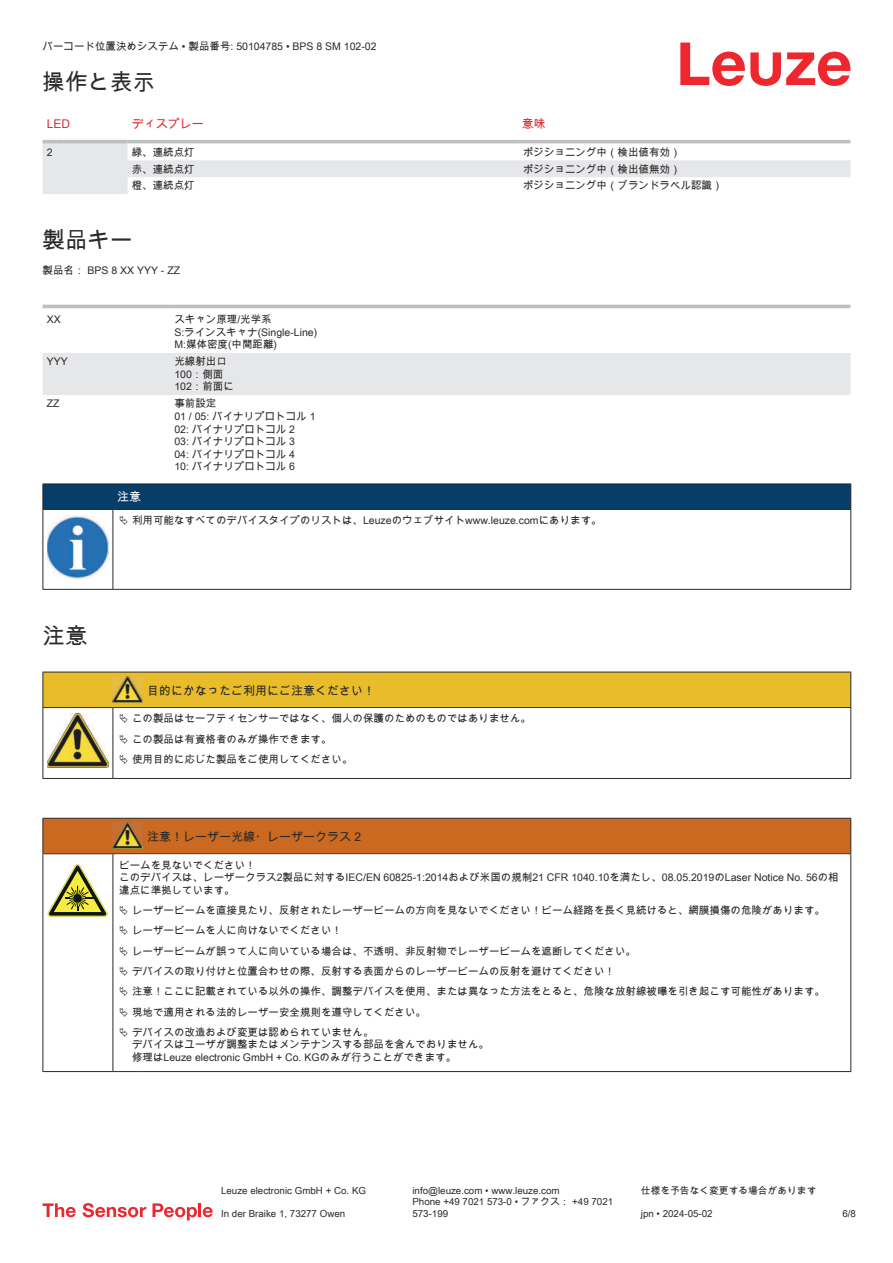
<style>
.page{position:relative;width:893px;height:1263px;background:#fff}
.page>*{position:absolute;margin:0;border:0;box-sizing:border-box;transform-origin:0 0}
.t1{font:22.5px "Arial Unicode MS";color:#2b292a}
.t2{font:12px "Arial Unicode MS";color:#2b292a}
.t3{font:12px "Arial Unicode MS";color:#db2a30}
.t4{font:12px "Arial Unicode MS";color:#fff}
.t5{font:10.5px/12.6px "Arial Unicode MS";color:#2b292a}
.t6{font:9.75px/11.7px "Arial Unicode MS";color:#2b292a}
</style>
<div class="page">
<svg style="left:680px;top:43px;width:170px;height:43px"></svg>
<svg style="left:43px;top:143px;width:807px;height:51px"></svg>
<hr style="left:43px;top:140px;width:21px;height:3px;background:#bdbfc1">
<hr style="left:64px;top:140px;width:64px;height:3px;background:#bdbfc1">
<hr style="left:128px;top:140px;width:391px;height:3px;background:#bdbfc1">
<hr style="left:519px;top:140px;width:331px;height:3px;background:#bdbfc1">
<div style="left:43px;top:304px;width:807px;height:5px;background:#ebeced"></div>
<div style="left:43px;top:353px;width:807px;height:42px;background:#e6e7e9"></div>
<hr style="left:43px;top:305px;width:127px;height:3px;background:#bdbfc1">
<hr style="left:170px;top:305px;width:680px;height:3px;background:#bdbfc1">
<svg style="left:43px;top:1203px;width:33px;height:14px"></svg>
<svg style="left:83px;top:1203px;width:63px;height:14px"></svg>
<svg style="left:153px;top:1203px;width:44px;height:17px"></svg>
<hr style="left:198px;top:1203px;width:3px;height:14px;background:#ed272d">
<svg style="left:203px;top:1207px;width:10px;height:10px"></svg>
<svg style="left:44px;top:510px;width:806px;height:79px"></svg>
<hr style="left:43px;top:483px;width:70px;height:1px;background:#2b292a">
<hr style="left:43px;top:509px;width:70px;height:1px;background:#2b292a">
<hr style="left:113px;top:483px;width:738px;height:1px;background:#2b292a">
<div style="left:43px;top:484px;width:808px;height:25px;background:#063d69"></div>
<hr style="left:113px;top:509px;width:738px;height:1px;background:#2b292a">
<hr style="left:43px;top:510px;width:1px;height:75px;background:#2b292a">
<hr style="left:113px;top:510px;width:1px;height:75px;background:#2b292a">
<hr style="left:850px;top:510px;width:1px;height:75px;background:#2b292a">
<hr style="left:43px;top:589px;width:70px;height:1px;background:#2b292a">
<hr style="left:113px;top:589px;width:738px;height:1px;background:#2b292a">
<img style="left:47px;top:516px;width:61px;height:63px">
<div style="left:115px;top:510px;width:734px;height:21px;background:#fff"></div>
<hr style="left:43px;top:778px;width:70px;height:1px;background:#2b292a">
<hr style="left:113px;top:778px;width:30px;height:1px;background:#2b292a">
<hr style="left:143px;top:778px;width:708px;height:1px;background:#2b292a">
<div style="left:44px;top:819px;width:806px;height:34px;background:#ca691f"></div>
<svg style="left:44px;top:854px;width:806px;height:217px"></svg>
<hr style="left:43px;top:818px;width:70px;height:1px;background:#2b292a">
<hr style="left:43px;top:819px;width:1px;height:34px;background:#2b292a">
<hr style="left:43px;top:853px;width:70px;height:1px;background:#2b292a">
<hr style="left:113px;top:818px;width:30px;height:1px;background:#2b292a">
<hr style="left:113px;top:853px;width:30px;height:1px;background:#2b292a">
<hr style="left:143px;top:818px;width:708px;height:1px;background:#2b292a">
<hr style="left:850px;top:819px;width:1px;height:34px;background:#2b292a">
<hr style="left:143px;top:853px;width:708px;height:1px;background:#2b292a">
<hr style="left:43px;top:854px;width:1px;height:213px;background:#2b292a">
<hr style="left:113px;top:854px;width:1px;height:213px;background:#2b292a">
<hr style="left:850px;top:854px;width:1px;height:213px;background:#2b292a">
<hr style="left:43px;top:1071px;width:70px;height:1px;background:#2b292a">
<hr style="left:113px;top:1071px;width:30px;height:1px;background:#2b292a">
<hr style="left:143px;top:1071px;width:708px;height:1px;background:#2b292a">
<img style="left:113px;top:822px;width:30px;height:27px">
<svg style="left:47px;top:864px;width:60px;height:53px"></svg>
<svg style="left:115px;top:855px;width:734px;height:212px"></svg>
<svg style="left:43px;top:672px;width:808px;height:106px"></svg>
<svg style="left:120px;top:905px;width:8px;height:10px"></svg>
<svg style="left:120px;top:926px;width:8px;height:9px"></svg>
<svg style="left:120px;top:946px;width:8px;height:9px"></svg>
<svg style="left:120px;top:966px;width:8px;height:10px"></svg>
<svg style="left:120px;top:987px;width:8px;height:9px"></svg>
<svg style="left:120px;top:1007px;width:8px;height:9px"></svg>
<svg style="left:120px;top:1027px;width:8px;height:10px"></svg>
<p class="t5" style="left:43px;top:40px;width:336px">バーコード位置決めシステム • 製品番号: 50104785 • BPS 8 SM 102-02</p>
<h1 class="t1" style="left:43px;top:66px;width:114px">操作と表示</h1>
<p class="t3" style="left:47px;top:115px;width:25px">LED</p>
<p class="t3" style="left:132px;top:115px;width:73px">ディスプレー</p>
<p class="t3" style="left:522px;top:115px;width:25px">意味</p>
<p class="t5" style="left:47px;top:145px;width:7px">2</p>
<p class="t5" style="left:132px;top:145px;width:64px">緑、連続点灯</p>
<p class="t5" style="left:523px;top:145px;width:159px">ポジショニング中（検出値有効）</p>
<p class="t5" style="left:132px;top:162px;width:65px">赤、連続点灯</p>
<p class="t5" style="left:523px;top:162px;width:159px">ポジショニング中（検出値無効）</p>
<p class="t5" style="left:132px;top:179px;width:65px">橙、連続点灯</p>
<p class="t5" style="left:523px;top:179px;width:201px">ポジショニング中（ブランドラベル認識）</p>
<h1 class="t1" style="left:43px;top:224px;width:91px">製品キー</h1>
<p class="t5" style="left:43px;top:264px;width:139px">製品名： BPS 8 XX YYY - ZZ</p>
<p class="t5" style="left:47px;top:313px;width:16px">XX</p>
<p class="t5" style="left:174px;top:313px;width:144px">スキャン原理/光学系<br>S:ラインスキャナ(Single-Line)<br>M:媒体密度(中間距離)</p>
<p class="t5" style="left:47px;top:355px;width:23px">YYY</p>
<p class="t5" style="left:174px;top:355px;width:61px">光線射出口<br>100：側面<br>102：前面に</p>
<p class="t5" style="left:47px;top:397px;width:14px">ZZ</p>
<p class="t5" style="left:174px;top:397px;width:143px">事前設定<br>01 / 05: バイナリプロトコル 1<br>02: バイナリプロトコル 2<br>03: バイナリプロトコル 3<br>04: バイナリプロトコル 4<br>10: バイナリプロトコル 6</p>
<p class="t4" style="left:117px;top:488px;width:25px">注意</p>
<p class="t5" style="left:132px;top:514px;width:471px">利用可能なすべてのデバイスタイプのリストは、Leuzeのウェブサイトwww.leuze.comにあります。</p>
<h1 class="t1" style="left:43px;top:620px;width:46px">注意</h1>
<p class="t2" style="left:147px;top:682px;width:229px">目的にかなったご利用にご注意ください！</p>
<p class="t5" style="left:132px;top:708px;width:400px;line-height:20.2px">この製品はセーフティセンサーではなく、個人の保護のためのものではありません。この製品は有資格者のみが操作できます。<br>使用目的に応じた製品をご使用してください。</p>
<p class="t2" style="left:147px;top:828px;width:216px">注意！レーザー光線・レーザークラス 2</p>
<p class="t5" style="left:119px;top:858px;width:721px">ビームを見ないでください！<br>このデバイスは、レーザークラス2製品に対するIEC/EN 60825-1:2014および米国の規制21 CFR 1040.10を満たし、08.05.2019のLaser Notice No. 56の相違点に準拠しています。</p>
<p class="t5" style="left:132px;top:900px;width:694px;line-height:20.2px">レーザービームを直接見たり、反射されたレーザービームの方向を見ないでください！ビーム経路を長く見続けると、網膜損傷の危険があります。レーザービームを人に向けないでください！<br>レーザービームが誤って人に向いている場合は、不透明、非反射物でレーザービームを遮断してください。<br>デバイスの取り付けと位置合わせの際、反射する表面からのレーザービームの反射を避けてください！<br>注意！ここに記載されている以外の操作、調整デバイスを使用、または異なった方法をとると、危険な放射線被曝を引き起こす可能性があります。現地で適用される法的レーザー安全規則を遵守してください。<br>デバイスの改造および変更は認められていません。</p>
<p class="t5" style="left:132px;top:1038px;width:358px">デバイスはユーザが調整またはメンテナンスする部品を含んでおりません。修理はLeuze electronic GmbH + Co. KGのみが行うことができます。</p>
<p class="t6" style="left:221px;top:1184px;width:146px">Leuze electronic GmbH + Co. KG</p>
<p class="t6" style="left:412px;top:1184px;width:149px">info@leuze.com • www.leuze.com</p>
<p class="t6" style="left:641px;top:1184px;width:177px">仕様を予告なく変更する場合があります</p>
<p class="t6" style="left:221px;top:1207px;width:126px">In der Braike 1, 73277 Owen</p>
<p class="t6" style="left:412px;top:1196px;width:202px">Phone +49 7021 573-0 • ファクス： +49 7021<br>573-199</p>
<p class="t6" style="left:641px;top:1207px;width:73px">jpn • 2024-05-02</p>
<p class="t6" style="left:842px;top:1207px;width:15px">6/8</p>
</div>
